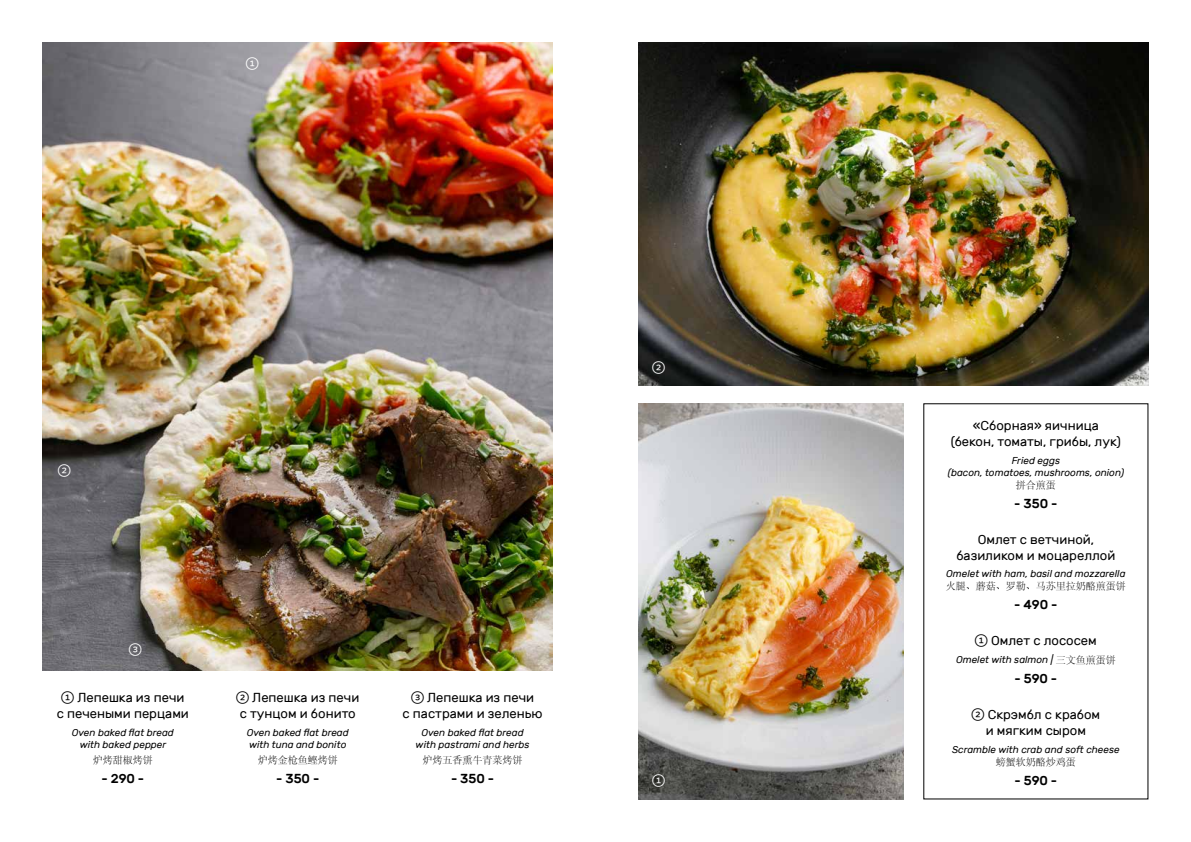
<style>
.page{position:relative;width:1191px;height:842px;background:#fff}
.page>*{position:absolute;margin:0;border:0;box-sizing:border-box;transform-origin:0 0}
.t1{font:13px/16px "Rubik";color:#000;text-align:center}
.t2{font:500 13px "Rubik";color:#000}
.t3{font:13px "Whitney Index White Rd Md";color:#fff}
.t4{font:italic 10px/12px "Rubik";color:#000;text-align:center}
.t5{font:10px "ST Song";color:#000}
.s1{font-family:"Whitney Index White Rd Md"}
.s2{font-family:"ST Song";font-style:normal}
</style>
<div class="page">
<img style="left:638px;top:43px;width:510px;height:343px">
<img style="left:638px;top:403px;width:265px;height:396px">
<img style="left:43px;top:43px;width:510px;height:628px">
<h1 class="t3" style="left:246px;top:57px;width:14px">1</h1>
<h1 class="t3" style="left:58px;top:464px;width:14px">2</h1>
<h1 class="t3" style="left:129px;top:643px;width:14px">3</h1>
<h1 class="t1" style="left:57px;top:690px;width:134px"><span class="s1">1</span> Лепешка из печи с печеными перцами</h1>
<p class="t4" style="left:72px;top:727px;width:104px">Oven baked flat bread with baked pepper</p>
<p class="t5" style="left:93px;top:753px;width:61px">炉烤甜椒烤饼</p>
<h1 class="t2" style="left:101px;top:771px;width:44px">- 290 -</h1>
<h1 class="t1" style="left:236px;top:690px;width:125px;text-align:left"><span class="s1">2</span> Лепешка из печи с тунцом и бонито</h1>
<p class="t4" style="left:247px;top:727px;width:104px;text-align:left">Oven baked flat bread with tuna and bonito</p>
<p class="t5" style="left:258px;top:753px;width:81px">炉烤金枪鱼鲣烤饼</p>
<h1 class="t2" style="left:276px;top:771px;width:45px">- 350 -</h1>
<h1 class="t1" style="left:402px;top:690px;width:142px"><span class="s1">3</span> Лепешка из печи<br>с пастрами и зеленью</h1>
<p class="t4" style="left:415px;top:727px;width:115px">Oven baked flat bread with pastrami and herbs</p>
<p class="t5" style="left:422px;top:753px;width:101px">炉烤五香熏牛青菜烤饼</p>
<h1 class="t2" style="left:451px;top:771px;width:45px">- 350 -</h1>
<h1 class="t3" style="left:652px;top:361px;width:14px">2</h1>
<h1 class="t3" style="left:652px;top:774px;width:14px">1</h1>
<h1 class="t1" style="left:951px;top:418px;width:171px">«Сборная» яичница (бекон, томаты, грибы, лук)</h1>
<p class="t4" style="left:947px;top:454px;width:178px">Fried eggs<br>(bacon, tomatoes, mushrooms, onion)</p>
<p class="t5" style="left:1015px;top:478px;width:41px">拼合煎蛋</p>
<h1 class="t2" style="left:1014px;top:496px;width:45px">- 350 -</h1>
<h1 class="t1" style="left:956px;top:531px;width:160px">Омлет с ветчиной, базиликом и моцареллой</h1>
<p class="t4" style="left:946px;top:568px;width:181px">Omelet with ham, basil and mozzarella</p>
<p class="t5" style="left:945px;top:580px;width:181px">火腿、蘑菇、罗勒、马苏里拉奶酪煎蛋饼</p>
<h1 class="t2" style="left:1014px;top:598px;width:45px">- 490 -</h1>
<h1 class="t1" style="left:975px;top:633px;width:123px"><span class="s1">1</span> Омлет с лососем</h1>
<p class="t4" style="left:956px;top:654px;width:161px">Omelet with salmon | <span class="s2">三文鱼煎蛋饼</span></p>
<h1 class="t2" style="left:1014px;top:671px;width:44px">- 590 -</h1>
<h1 class="t1" style="left:971px;top:707px;width:130px"><span class="s1">2</span> Скрэмбл с крабом и мягким сыром</h1>
<p class="t4" style="left:952px;top:743px;width:169px">Scramble with crab and soft cheese</p>
<p class="t5" style="left:995px;top:755px;width:81px">螃蟹软奶酪炒鸡蛋</p>
<h1 class="t2" style="left:1014px;top:773px;width:44px">- 590 -</h1>
</div>
